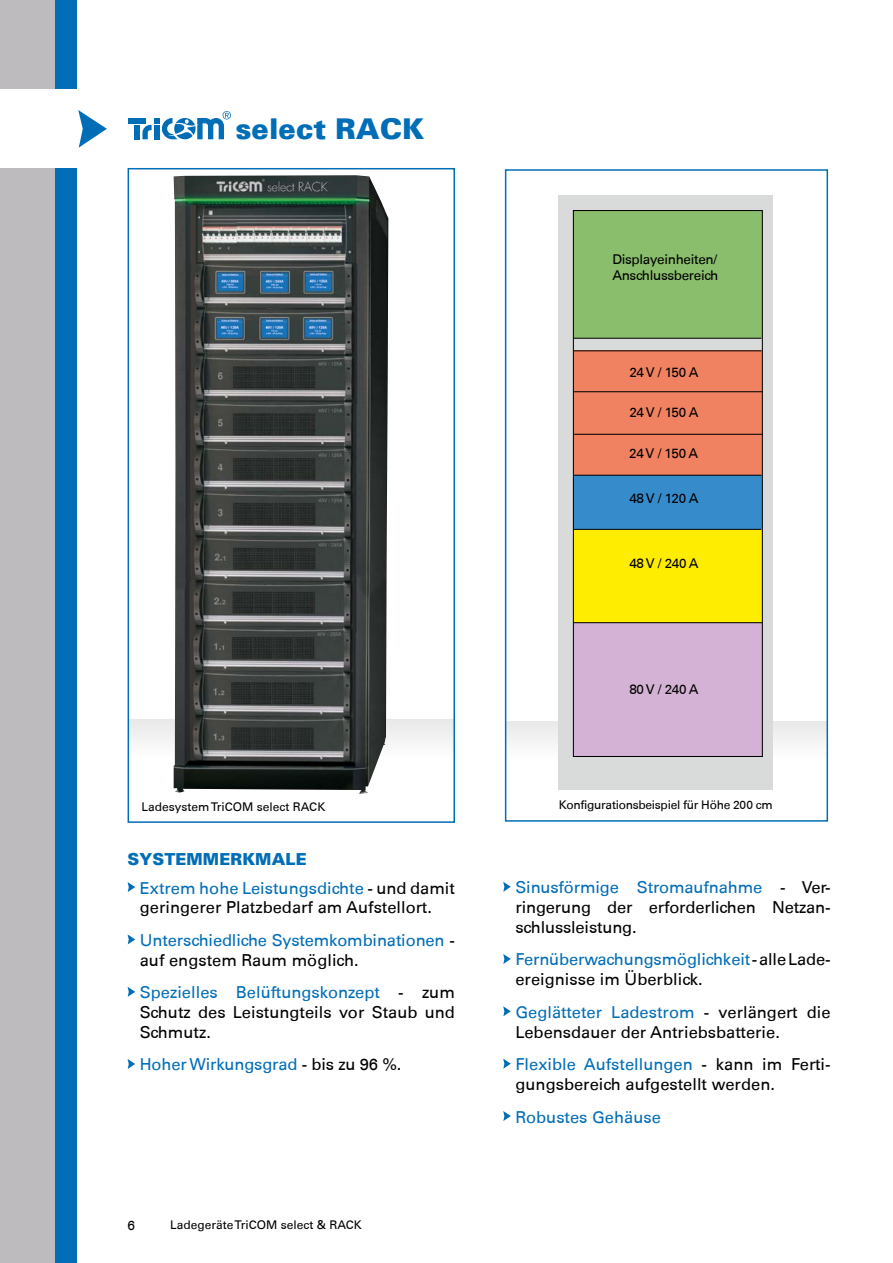
<style>
.page{position:relative;width:893px;height:1263px;background:#fff}
.page>*{position:absolute;margin:0;border:0;box-sizing:border-box;transform-origin:0 0}
.t1{font:900 28.5px "Univers";color:#006db7}
.t2{font:16.5px/19.8px "Univers 55 Roman";color:#000}
.t3{font:16.5px/19.8px "Univers 55 Roman";letter-spacing:-.01em;color:#006db7}
.t4{font:900 16.5px "Univers";color:#006db7}
.t5{font:13.5px/16.2px "Univers 55 Roman";letter-spacing:-.025em;color:#000}
.t6{font:12px "Univers 55 Roman";color:#000}
.t7{font:12px "Univers 55 Roman";letter-spacing:-.025em;color:#000}
.s1{color:#006db7}
.s2{color:#000}
</style>
<div class="page">
<div style="left:0;top:0;width:55px;height:1263px;background:#bdbbbd"></div>
<div style="left:55px;top:0;width:22px;height:1263px;background:#006db7"></div>
<div style="left:0;top:90px;width:102px;height:78px;background:#fff"></div>
<svg style="left:78px;top:110px;width:29px;height:38px"></svg>
<div style="left:506px;top:721px;width:321px;height:38px;background:#f3f3f3"></div>
<div style="left:505px;top:169px;width:323px;height:653px;border:2px solid #006db7"></div>
<div style="left:128px;top:720px;width:326px;height:38px;background:#f3f3f3"></div>
<div style="left:128px;top:168px;width:327px;height:655px;border:2px solid #006db7"></div>
<img style="left:174px;top:175px;width:214px;height:619px">
<div style="left:559px;top:195px;width:214px;height:595px;background:#d9dada"></div>
<div style="left:573px;top:622px;width:190px;height:135px;background:#d4b2d5"></div>
<div style="left:573px;top:476px;width:189px;height:53px;background:#368bcb"></div>
<div style="left:573px;top:530px;width:189px;height:92px;background:#ffed00"></div>
<div style="left:573px;top:350px;width:189px;height:125px;background:#f08262"></div>
<div style="left:573px;top:210px;width:189px;height:128px;background:#8abd6c"></div>
<hr style="left:574px;top:434px;width:189px;height:1px;background:#000">
<hr style="left:574px;top:391px;width:189px;height:1px;background:#000">
<hr style="left:573px;top:338px;width:188px;height:1px;background:#000">
<hr style="left:573px;top:350px;width:188px;height:1px;background:#000">
<hr style="left:573px;top:475px;width:188px;height:1px;background:#000">
<hr style="left:573px;top:529px;width:188px;height:1px;background:#000">
<hr style="left:573px;top:622px;width:190px;height:1px;background:#000">
<div style="left:573px;top:210px;width:190px;height:547px;border:1px solid #000"></div>
<svg style="left:128px;top:882px;width:7px;height:10px"></svg>
<svg style="left:128px;top:934px;width:7px;height:10px"></svg>
<svg style="left:128px;top:987px;width:7px;height:10px"></svg>
<svg style="left:128px;top:1059px;width:7px;height:10px"></svg>
<svg style="left:503px;top:882px;width:8px;height:10px"></svg>
<svg style="left:503px;top:954px;width:8px;height:10px"></svg>
<svg style="left:503px;top:1006px;width:8px;height:10px"></svg>
<svg style="left:503px;top:1059px;width:8px;height:10px"></svg>
<svg style="left:503px;top:1111px;width:8px;height:10px"></svg>
<div style="left:128px;top:118px;width:18px;height:5px;background:#006db7"></div>
<div style="left:134px;top:125px;width:5px;height:14px;background:#006db7"></div>
<svg style="left:142px;top:111px;width:89px;height:29px"></svg>
<h1 class="t1" style="left:236px;top:110px;width:190px">select RACK</h1>
<p class="t6" style="left:141px;top:800px;width:185px">Ladesystem TriCOM select RACK</p>
<p class="t4" style="left:128px;top:848px;width:181px">SYSTEMMERKMALE</p>
<p class="t2" style="left:140px;top:878px;width:317px"><span class="s1">Extrem hohe Leistungsdichte</span> - und damit geringerer Platzbedarf am Aufstellort.</p>
<p class="t3" style="left:140px;top:930px;width:317px">Unterschiedliche Systemkombinationen <span class="s2">- auf engstem Raum möglich.</span></p>
<p class="t2" style="left:140px;top:983px;width:317px;text-align:justify"><span class="s1">Spezielles Belüftungskonzept</span> - zum Schutz des Leistungteils vor Staub und Schmutz.</p>
<p class="t3" style="left:140px;top:1055px;width:263px">Hoher Wirkungsgrad <span class="s2">- bis zu 96 %.</span></p>
<p class="t5" style="left:128px;top:1217px;width:9px">6</p>
<p class="t6" style="left:170px;top:1217px;width:193px">Ladegeräte TriCOM select &amp; RACK</p>
<p class="t5" style="left:612px;top:251px;width:108px">Displayeinheiten/<br>Anschlussbereich</p>
<p class="t5" style="left:629px;top:364px;width:71px">24 V / 150 A</p>
<p class="t5" style="left:629px;top:404px;width:71px">24 V / 150 A</p>
<p class="t5" style="left:629px;top:445px;width:71px">24 V / 150 A</p>
<p class="t5" style="left:629px;top:491px;width:71px">48 V / 120 A</p>
<p class="t5" style="left:629px;top:555px;width:71px">48 V / 240 A</p>
<p class="t5" style="left:629px;top:681px;width:71px">80 V / 240 A</p>
<p class="t7" style="left:559px;top:798px;width:215px">Konfigurationsbeispiel für Höhe 200 cm</p>
<p class="t2" style="left:515px;top:878px;width:317px;text-align:justify"><span class="s1">Sinusförmige Stromaufnahme</span> - Ver&shy;ringerung der erforderlichen Netzan&shy;schlussleistung.</p>
<p class="t2" style="left:515px;top:950px;width:317px"><span class="s1">Fernüberwachungsmöglichkeit</span> - alle Lade&shy;ereignisse im Überblick.</p>
<p class="t2" style="left:515px;top:1002px;width:317px"><span class="s1">Geglätteter Ladestrom</span> - verlängert die<br>Lebensdauer der Antriebsbatterie.</p>
<p class="t2" style="left:515px;top:1054px;width:317px"><span class="s1">Flexible Aufstellungen</span> - kann im Ferti&shy;gungsbereich aufgestellt werden.</p>
<p class="t3" style="left:515px;top:1107px;width:147px">Robustes Gehäuse</p>
</div>
